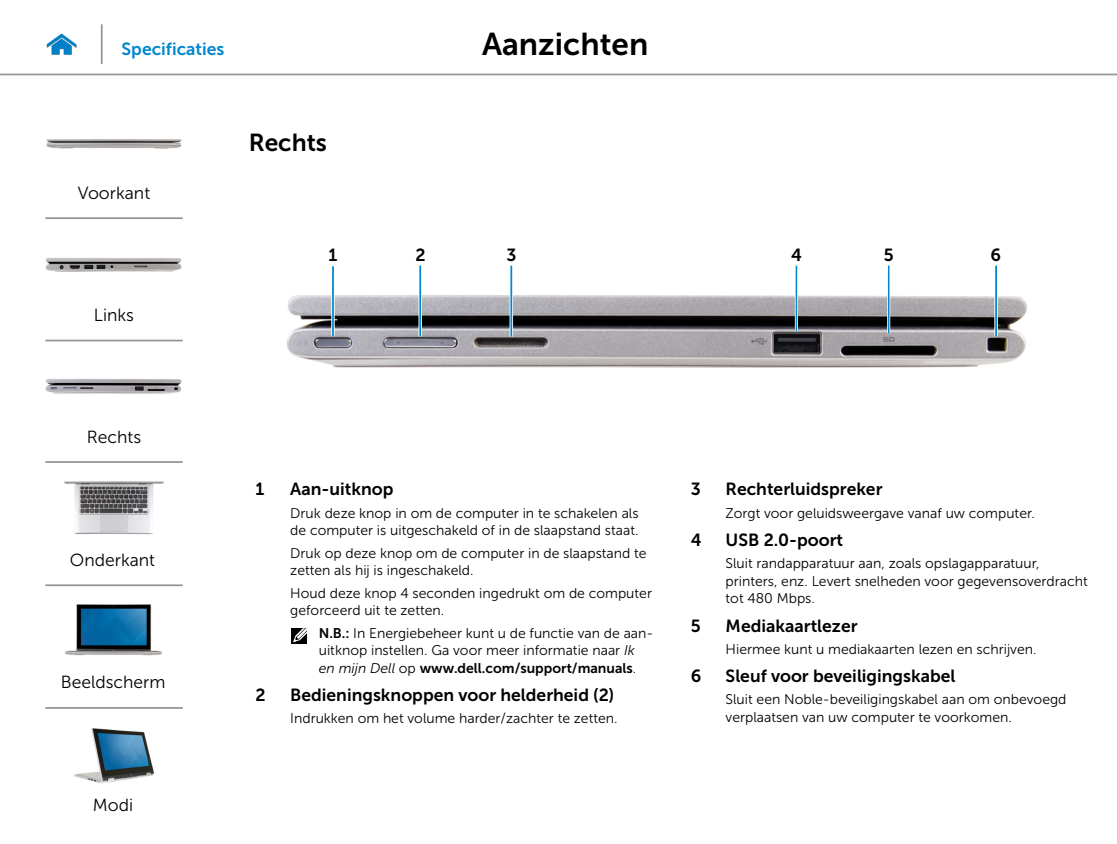
<style>
.page{position:relative;width:1117px;height:844px;background:#fff}
.page>*{position:absolute;margin:0;border:0;box-sizing:border-box;transform-origin:0 0}
.t1{font:31.5px "Museo Sans For Dell 700";color:#000}
.Head2{font:24.5px "Museo Sans For Dell 700";color:#000}
.Callout_Head{font:17.5px "Museo Sans For Dell 700";color:#000}
.t2{font:17.5px "Museo Sans For Dell 300";color:#000}
.t3{font:17.5px "Museo Sans For Dell 700";color:#0087cc}
.Callout-L{font:17.5px "Museo Sans For Dell 700";color:#000}
.Callout_description{font:14px/17.5px "Museo Sans For Dell 300";color:#000}
.Note{font:14px/17.5px "Museo Sans For Dell 300";color:#000}
.s1{font-family:"Museo Sans For Dell 700"}
.s2{font-style:italic}
</style>
<div class="page">
<hr style="left:0;top:74px;width:1116px;height:1px;background:#939598">
<img style="left:46px;top:33px;width:31px;height:22px">
<div style="left:291px;top:628px;width:16px;height:16px;background:#000"></div>
<svg style="left:293px;top:628px;width:14px;height:14px"></svg>
<img style="left:287px;top:287px;width:740px;height:81px">
<hr style="left:994px;top:265px;width:3px;height:71px;background:#fff">
<hr style="left:994px;top:265px;width:2px;height:71px;background:#0087cc">
<hr style="left:331px;top:266px;width:3px;height:70px;background:#fff">
<hr style="left:332px;top:266px;width:2px;height:70px;background:#0087cc">
<svg style="left:418px;top:265px;width:4px;height:71px"></svg>
<hr style="left:419px;top:265px;width:2px;height:71px;background:#0087cc">
<svg style="left:509px;top:265px;width:4px;height:71px"></svg>
<hr style="left:510px;top:265px;width:2px;height:71px;background:#0087cc">
<hr style="left:794px;top:266px;width:3px;height:65px;background:#fff">
<hr style="left:795px;top:266px;width:2px;height:65px;background:#0087cc">
<svg style="left:886px;top:265px;width:4px;height:68px"></svg>
<hr style="left:887px;top:265px;width:2px;height:68px;background:#0087cc">
<hr style="left:101px;top:24px;width:2px;height:40px;background:#939598">
<img style="left:46px;top:139px;width:136px;height:10px">
<img style="left:45px;top:257px;width:137px;height:15px">
<img style="left:45px;top:379px;width:137px;height:15px">
<img style="left:64px;top:481px;width:100px;height:53px">
<img style="left:65px;top:604px;width:97px;height:51px">
<img style="left:74px;top:728px;width:80px;height:55px">
<hr style="left:45px;top:217px;width:138px;height:2px;background:#939598">
<hr style="left:45px;top:339px;width:138px;height:2px;background:#939598">
<hr style="left:45px;top:461px;width:138px;height:2px;background:#939598">
<hr style="left:45px;top:584px;width:138px;height:2px;background:#939598">
<hr style="left:45px;top:706px;width:138px;height:2px;background:#939598">
<p class="t3" style="left:122px;top:39px;width:104px">Specificaties</p>
<h1 class="t1" style="left:482px;top:26px;width:168px">Aanzichten</h1>
<p class="t2" style="left:78px;top:183px;width:74px">Voorkant</p>
<p class="t2" style="left:94px;top:305px;width:41px">Links</p>
<p class="t2" style="left:87px;top:428px;width:56px">Rechts</p>
<p class="t2" style="left:70px;top:550px;width:87px">Onderkant</p>
<p class="t2" style="left:61px;top:672px;width:106px">Beeldscherm</p>
<p class="t2" style="left:93px;top:795px;width:42px">Modi</p>
<p class="Head2" style="left:249px;top:128px;width:80px">Rechts</p>
<p class="Callout-L" style="left:328px;top:245px;width:10px">1</p>
<p class="Callout-L" style="left:415px;top:245px;width:12px">2</p>
<p class="Callout-L" style="left:506px;top:245px;width:12px">3</p>
<p class="Callout-L" style="left:791px;top:245px;width:12px">4</p>
<p class="Callout-L" style="left:883px;top:245px;width:11px">5</p>
<p class="Callout-L" style="left:990px;top:245px;width:12px">6</p>
<p class="Callout_Head" style="left:255px;top:479px;width:10px">1</p>
<p class="Callout_Head" style="left:290px;top:479px;width:105px">Aan-uitknop</p>
<p class="Callout_description" style="left:290px;top:504px;width:350px">Druk deze knop in om de computer in te schakelen als de computer is uitgeschakeld of in de slaapstand staat.</p>
<p class="Callout_description" style="left:290px;top:544px;width:358px">Druk op deze knop om de computer in de slaapstand te zetten als hij is ingeschakeld.</p>
<p class="Callout_description" style="left:290px;top:584px;width:363px">Houd deze knop 4 seconden ingedrukt om de computer geforceerd uit te zetten.</p>
<p class="Note" style="left:319px;top:624px;width:336px"><span class="s1">N.B.:</span> In Energiebeheer kunt u de functie van de aan&shy;uitknop instellen. Ga voor meer informatie naar <span class="s2">Ik en mijn Dell</span> op <span class="s1">www.dell.com/support/manuals</span>.</p>
<p class="Callout_Head" style="left:255px;top:685px;width:12px">2</p>
<p class="Callout_Head" style="left:290px;top:685px;width:325px">Bedieningsknoppen voor helderheid (2)</p>
<p class="Callout_description" style="left:290px;top:709px;width:329px">Indrukken om het volume harder/zachter te zetten.</p>
<p class="Callout_Head" style="left:690px;top:479px;width:12px">3</p>
<p class="Callout_Head" style="left:725px;top:479px;width:158px">Rechterluidspreker</p>
<p class="Callout_description" style="left:725px;top:504px;width:311px">Zorgt voor geluidsweergave vanaf uw computer.</p>
<p class="Callout_Head" style="left:690px;top:530px;width:12px">4</p>
<p class="Callout_Head" style="left:725px;top:530px;width:119px">USB 2.0-poort</p>
<p class="Callout_description" style="left:725px;top:555px;width:363px">Sluit randapparatuur aan, zoals opslagapparatuur, printers, enz. Levert snelheden voor gegevensoverdracht tot 480 Mbps.</p>
<p class="Callout_Head" style="left:690px;top:615px;width:11px">5</p>
<p class="Callout_Head" style="left:725px;top:615px;width:134px">Mediakaartlezer</p>
<p class="Callout_description" style="left:725px;top:640px;width:312px">Hiermee kunt u mediakaarten lezen en schrijven.</p>
<p class="Callout_Head" style="left:690px;top:666px;width:12px">6</p>
<p class="Callout_Head" style="left:725px;top:666px;width:231px">Sleuf voor beveiligingskabel</p>
<p class="Callout_description" style="left:725px;top:690px;width:342px">Sluit een Noble-beveiligingskabel aan om onbevoegd verplaatsen van uw computer te voorkomen.</p>
</div>
